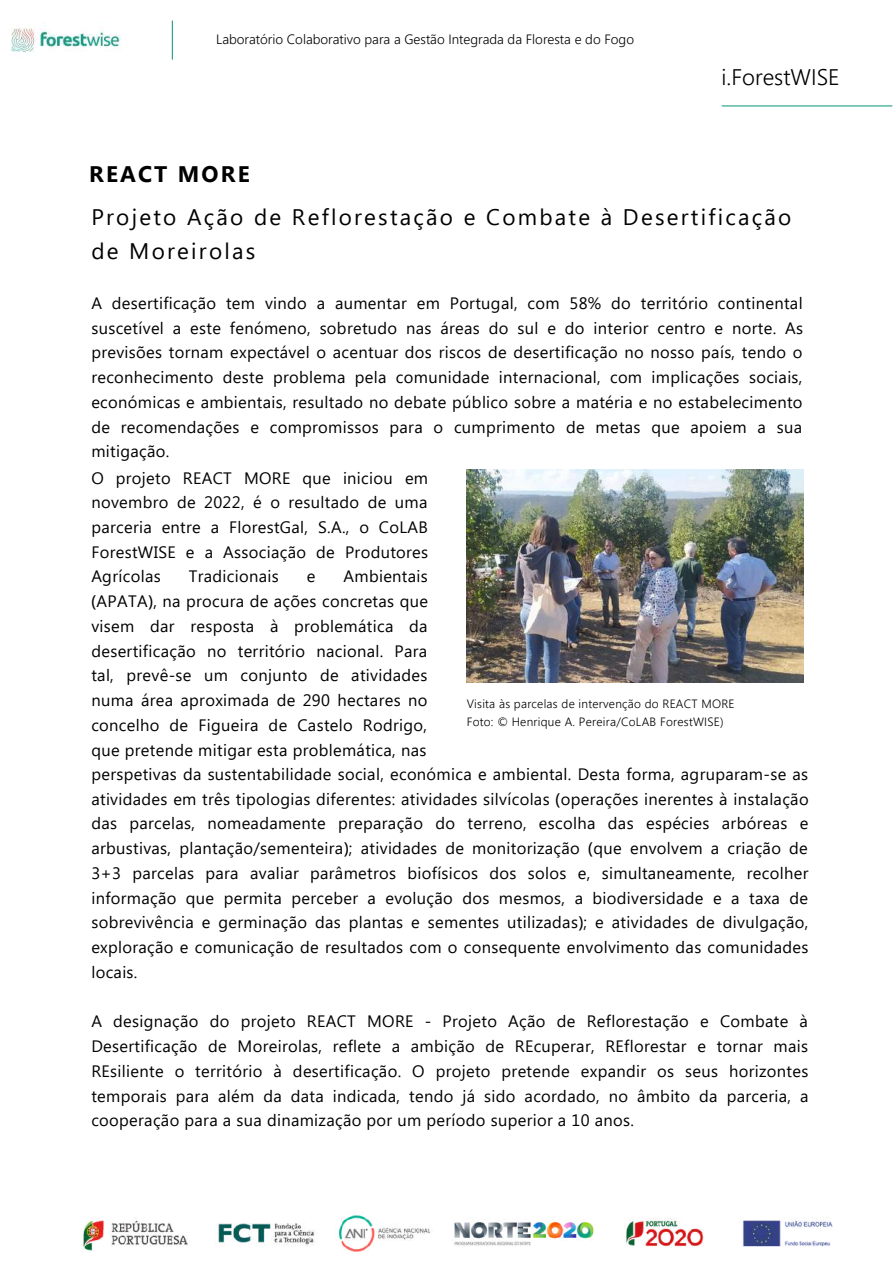
<style>
.page{position:relative;width:893px;height:1264px;background:#fff}
.page>*{position:absolute;margin:0;border:0;box-sizing:border-box;transform-origin:0 0}
.t1{font:22.5px/33.8px "Segoe UI";letter-spacing:.1em;color:#000}
.t2{font:300 22.5px "Segoe UI";color:#000}
.t3{font:700 22.5px "Segoe UI";letter-spacing:.095em;color:#000}
.t4{font:16.5px/24.8px "Segoe UI";letter-spacing:.02em;color:#000;text-align:justify}
.t5{font:300 13.5px "Segoe UI";color:#000}
.t6{font:300 12px/18px "Segoe UI";letter-spacing:.02em;color:#000}
.s1{font-family:"Noto Sans"}
</style>
<div class="page">
<img style="left:11px;top:25px;width:110px;height:27px">
<hr style="left:172px;top:21px;width:1px;height:38px;background:#219f88">
<img style="left:82px;top:1215px;width:750px;height:37px">
<hr style="left:722px;top:105px;width:169px;height:1px;background:#219f88">
<img style="left:466px;top:469px;width:337px;height:214px">
<p class="t5" style="left:216px;top:29px;width:419px">Laboratório Colaborativo para a Gestão Integrada da Floresta e do Fogo</p>
<h1 class="t2" style="left:721px;top:61px;width:119px">i.ForestWISE</h1>
<h1 class="t3" style="left:89px;top:157px;width:162px">REACT MORE</h1>
<h1 class="t1" style="left:91px;top:199px;width:701px">Projeto Ação de Reflorestação e Combate à Desertificação de Moreirolas</h1>
<p class="t4" style="left:91px;top:290px;width:713px">A desertificação tem vindo a aumentar em Portugal, com 58% do território continental suscetível a este fenómeno, sobretudo nas áreas do sul e do interior centro e norte. As previsões tornam expectável o acentuar dos riscos de desertificação no nosso país, tendo o reconhecimento deste problema pela comunidade internacional, com implicações sociais, económicas e ambientais, resultado no debate público sobre a matéria e no estabelecimento de recomendações e compromissos para o cumprimento de metas que apoiem a sua mitigação.</p>
<p class="t4" style="left:91px;top:464px;width:338px">O projeto REACT MORE que iniciou em novembro de 2022, é o resultado de uma parceria entre a FlorestGal, S.A., o CoLAB ForestWISE e a Associação de Produtores Agrícolas</p>
<p class="t4" style="left:91px;top:563px;width:338px;text-indent:252px">Ambientais <span class="s1">(</span>APATA<span class="s1">)</span>, na procura de ações concretas que visem dar resposta à problemática da desertificação no território nacional. Para tal, prevê-se um conjunto de atividades numa área aproximada de 290 hectares no concelho de Figueira de Castelo Rodrigo, que pretende mitigar esta problemática, nas</p>
<p class="t4" style="left:189px;top:563px;width:91px">Tradicionais</p>
<p class="t4" style="left:307px;top:563px;width:10px">e</p>
<p class="t6" style="left:466px;top:694px;width:269px">Visita às parcelas de intervenção do REACT MORE<br>Foto: © Henrique A. Pereira/CoLAB ForestWISE)</p>
<p class="t4" style="left:91px;top:760px;width:718px">perspetivas da sustentabilidade social, económica e ambiental. Desta forma, agruparam-se as atividades em três tipologias diferentes: atividades silvícolas <span class="s1">(</span>operações inerentes à instalação das parcelas, nomeadamente preparação do terreno, escolha das espécies arbóreas e arbustivas, plantação/sementeira<span class="s1">)</span>; atividades de monitorização <span class="s1">(</span>que envolvem a criação de 3+3 parcelas para avaliar parâmetros biofísicos dos solos e, simultaneamente, recolher informação que permita perceber a evolução dos mesmos, a biodiversidade e a taxa de sobrevivência e germinação das plantas e sementes utilizadas<span class="s1">)</span>; e atividades de divulgação, exploração e comunicação de resultados com o consequente envolvimento das comunidades locais.</p>
<p class="t4" style="left:91px;top:1008px;width:718px">A designação do projeto REACT MORE - Projeto Ação de Reflorestação e Combate à Desertificação de Moreirolas, reflete a ambição de REcuperar, REflorestar e tornar mais REsiliente o território à desertificação. O projeto pretende expandir os seus horizontes temporais para além da data indicada, tendo já sido acordado, no âmbito da parceria, a cooperação para a sua dinamização por um período superior a 10 anos.</p>
</div>
